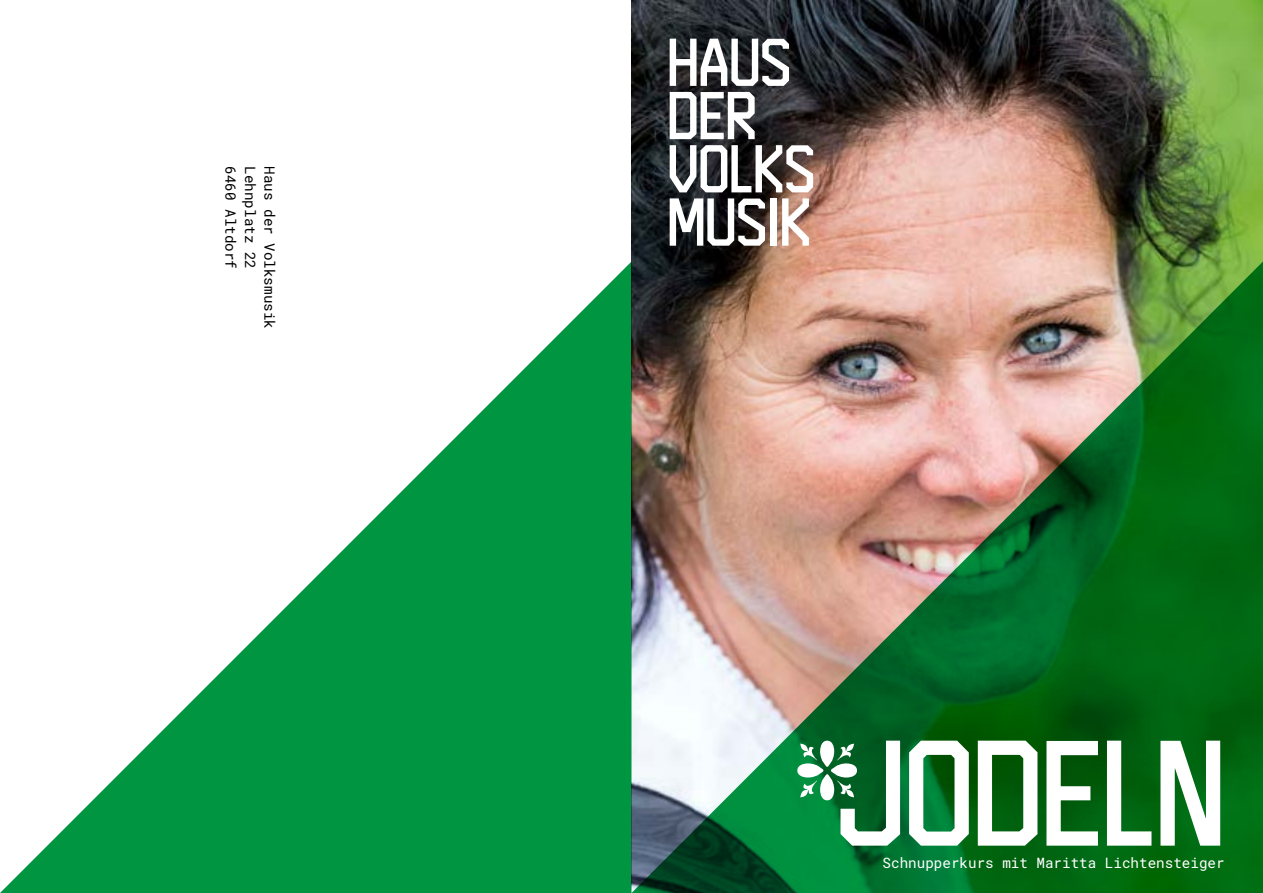
<style>
.page{position:relative;width:1263px;height:893px;background:#fff}
.page>*{position:absolute;margin:0;border:0;box-sizing:border-box;transform-origin:0 0}
.t1{font:150px "Hd VM Display Display";color:#fff}
.t2{font:67.5px/53.2px "Hd VM Display Display";color:#fff}
.t3{font:14.25px "Roboto Mono";color:#000}
.t4{font:14.25px "Roboto Mono";color:#fff}
</style>
<div class="page">
<img style="left:631px;top:0;width:632px;height:249px">
<svg style="left:0;top:274px;width:619px;height:619px"></svg>
<img style="left:619px;top:249px;width:644px;height:644px">
<p class="t3" style="left:241px;top:166px;width:104px;rotate:90deg">6460 Altdorf</p>
<p class="t3" style="left:260px;top:166px;width:104px;rotate:90deg">Lehnplatz 22</p>
<p class="t3" style="left:280px;top:166px;width:164px;rotate:90deg">Haus der Volksmusik</p>
<h2 class="t2" style="left:668px;top:39px;width:149px">HAUS<br>DER<br>VOLKS<br>MUSIK</h2>
<h1 class="t1" style="left:788px;top:712px;width:438px">wJODELN</h1>
<p class="t4" style="left:883px;top:853px;width:344px">Schnupperkurs mit Maritta Lichtensteiger</p>
</div>
